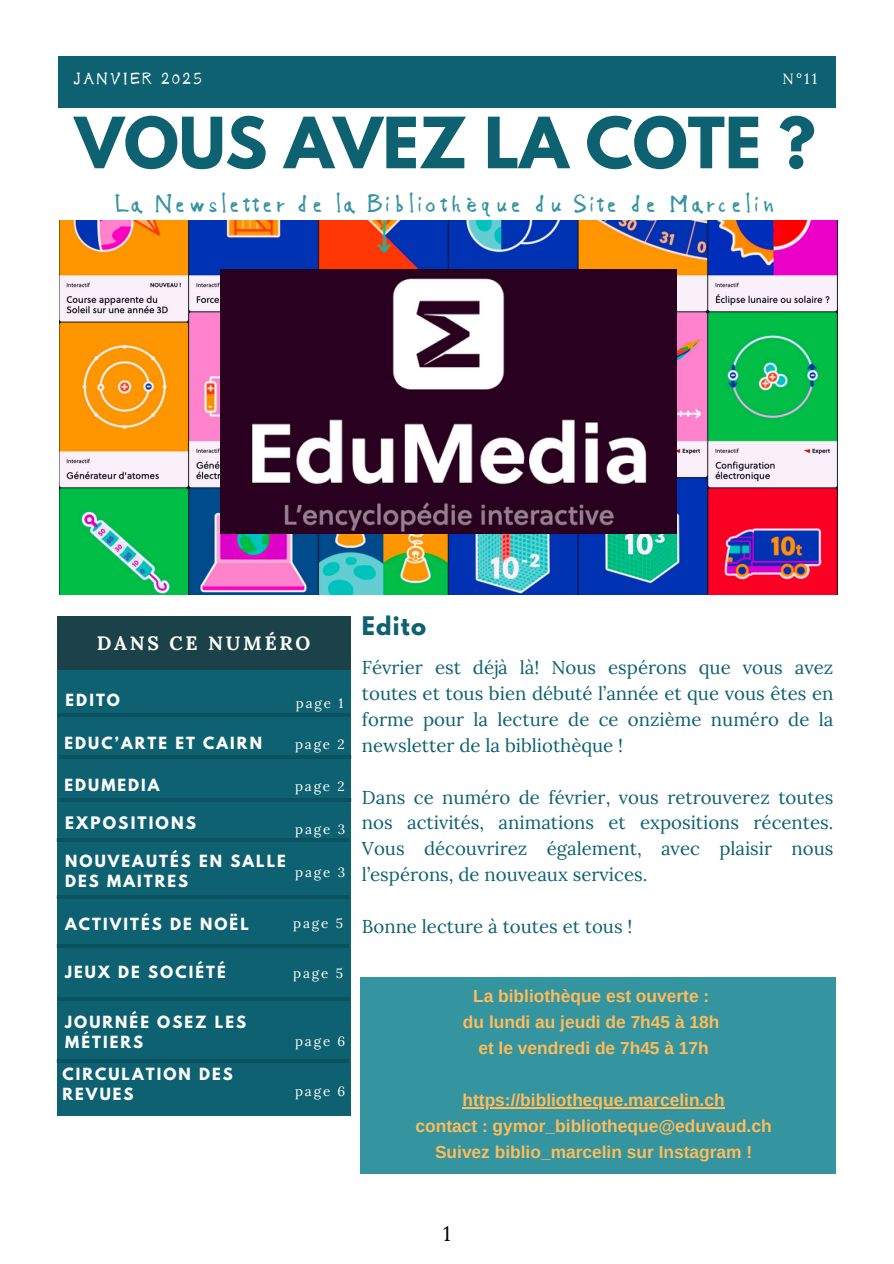
<style>
.page{position:relative;width:894px;height:1264px;background:#fff}
.page>*{position:absolute;margin:0;border:0;box-sizing:border-box;transform-origin:0 0}
.t1{font:700 62.55px "League Spartan";color:#0e6171}
.t2{font:23.1px "nagayama kai";letter-spacing:.07em;color:#3494a0}
.t3{font:700 22.65px "League Spartan";letter-spacing:.05em;color:#0e6171}
.t4{font:20.7px "Lora";color:#000}
.t5{font:700 19.35px "Lora";letter-spacing:.14em;color:#fff}
.t6{font:18.6px/25.8px "Lora";color:#0e6171;text-align:justify}
.t7{font:700 17.4px/25.8px "Arimo";color:#ffbd59;text-align:center}
.t8{font:700 15.3px "League Spartan";letter-spacing:.14em;color:#fff}
.t9{font:700 14.85px/20.2px "League Spartan";letter-spacing:.14em;color:#fff}
.t10{font:14.85px "nagayama kai";letter-spacing:.14em;color:#fff}
.t11{font:14.85px "Lora";color:#fff}
.t12{font:13.35px "Lora";letter-spacing:.14em;color:#fff}
</style>
<div class="page">
<div style="left:59px;top:56px;width:776px;height:51px;background:#0e6171"></div>
<div style="left:361px;top:977px;width:474px;height:196px;background:#3494a0"></div>
<img style="left:60px;top:220px;width:777px;height:375px">
<div style="left:57px;top:618px;width:293px;height:497px;background:#0e6171"></div>
<hr style="left:57px;top:713px;width:293px;height:3px;background:#000">
<hr style="left:59px;top:755px;width:292px;height:4px;background:#0b5260">
<svg style="left:57px;top:1059px;width:292px;height:3px"></svg>
<div style="left:57px;top:616px;width:293px;height:54px;background:#1c4249"></div>
<hr style="left:59px;top:798px;width:292px;height:3px;background:#000">
<hr style="left:56px;top:838px;width:293px;height:3px;background:#000">
<svg style="left:56px;top:895px;width:293px;height:3px"></svg>
<svg style="left:56px;top:944px;width:293px;height:3px"></svg>
<hr style="left:57px;top:997px;width:293px;height:3px;background:#000">
<img style="left:221px;top:269px;width:455px;height:265px">
<hr style="left:462px;top:1106px;width:262px;height:2px;background:#ffbd59">
<p class="t10" style="left:74px;top:71px;width:130px">JANVIER 2025</p>
<p class="t11" style="left:782px;top:69px;width:36px">N°11</p>
<p class="t1" style="left:75px;top:112px;width:742px">VOUS AVEZ LA COTE ?</p>
<p class="t2" style="left:116px;top:192px;width:661px">La Newsletter de la Bibliothèque du Site de Marcelin</p>
<p class="t5" style="left:97px;top:630px;width:215px">DANS CE NUMÉRO</p>
<p class="t9" style="left:66px;top:691px;width:56px">EDITO</p>
<p class="t12" style="left:296px;top:694px;width:49px">page 1</p>
<h1 class="t9" style="left:64px;top:735px;width:199px">EDUC’ARTE ET CAIRN</h1>
<p class="t12" style="left:295px;top:735px;width:51px">page 2</p>
<p class="t9" style="left:64px;top:777px;width:97px">EDUMEDIA</p>
<h3 class="t12" style="left:295px;top:778px;width:51px">page 2</h3>
<p class="t8" style="left:65px;top:815px;width:132px">EXPOSITIONS</p>
<p class="t9" style="left:65px;top:852px;width:222px">NOUVEAUTÉS EN SALLE<br>DES MAITRES</p>
<p class="t12" style="left:295px;top:820px;width:51px">page 3</p>
<p class="t12" style="left:295px;top:863px;width:51px">page 3</p>
<p class="t9" style="left:65px;top:915px;width:185px">ACTIVITÉS DE NOËL</p>
<p class="t12" style="left:293px;top:915px;width:51px">page 5</p>
<p class="t9" style="left:65px;top:963px;width:162px">JEUX DE SOCIÉTÉ</p>
<p class="t12" style="left:293px;top:964px;width:51px">page 5</p>
<h2 class="t9" style="left:65px;top:1013px;width:182px">JOURNÉE OSEZ LES<br>MÉTIERS</h2>
<h5 class="t12" style="left:295px;top:1032px;width:52px">page 6</h5>
<h5 class="t9" style="left:62px;top:1065px;width:172px">CIRCULATION DES</h5>
<h5 class="t9" style="left:62px;top:1085px;width:73px">REVUES</h5>
<p class="t12" style="left:295px;top:1082px;width:52px">page 6</p>
<p class="t3" style="left:362px;top:614px;width:66px">Edito</p>
<h4 class="t6" style="left:362px;top:654px;width:473px">Février est déjà là! Nous espérons que vous avez toutes et tous bien débuté l’année et que vous êtes en forme pour la lecture de ce onzième numéro de la newsletter de la bibliothèque !</h4>
<p class="t6" style="left:362px;top:783px;width:473px">Dans ce numéro de février, vous retrouverez toutes nos activités, animations et expositions récentes.<br>Vous découvrirez également, avec plaisir nous l’espérons, de nouveaux services.</p>
<p class="t6" style="left:362px;top:913px;width:272px">Bonne lecture à toutes et tous !</p>
<p class="t7" style="left:463px;top:983px;width:258px">La bibliothèque est ouverte : du lundi au jeudi de 7h45 à 18h et le vendredi de 7h45 à 17h</p>
<p class="t7" style="left:415px;top:1086px;width:357px">https://bibliotheque.marcelin.ch<br>contact : gymor_bibliotheque@eduvaud.ch<br>Suivez biblio_marcelin sur Instagram !</p>
<p class="t4" style="left:443px;top:1219px;width:9px">1</p>
</div>
